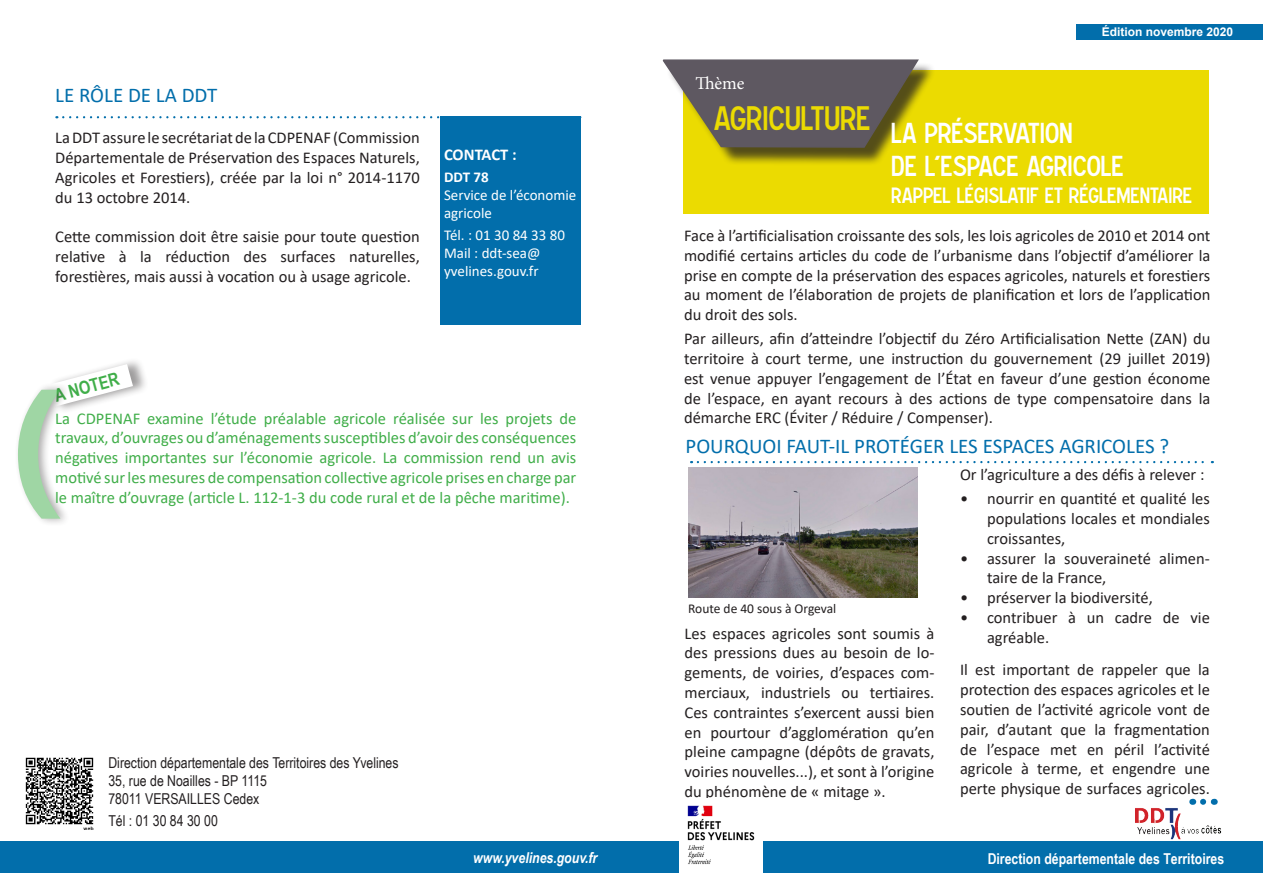
<style>
.page{position:relative;width:1263px;height:893px;background:#fff}
.page>*{position:absolute;margin:0;border:0;box-sizing:border-box;transform-origin:0 0}
.t1{font:700 150px "Microsoft Phags Pa";color:#40ae49}
.t2{font:30px "Caracteres L2";color:#ebdb01}
.t3{font:25.5px "Caracteres L2";color:#fff}
.t4{font:21px "Calibri";color:#026eab}
.t5{font:19.5px "Caracteres L2";color:#fff}
.t6{font:700 18px "Arial Narrow";color:#40ae49}
.t7{font:18px "Minion Pro";color:#fff}
.t8{font:16.5px/19.8px "Calibri";color:#231f20;text-align:justify}
.t9{font:16.5px/19.8px "Calibri";color:#40ae49;text-align:justify}
.t10{font:700 16.5px "Calibri";letter-spacing:-.005em;color:#fff}
.t11{font:15px "Arial Narrow";color:#231f20}
.t12{font:15px/18px "Calibri";color:#fff}
.t13{font:700 15px "Arial Narrow";color:#fff}
.t14{font:italic 700 15px "Arial Narrow";color:#fff}
.t15{font:700 15px "Calibri";color:#fff}
.t16{font:13.5px "Calibri";color:#231f20}
.t17{font:700 12px "Arial";color:#fff}
</style>
<div class="page">
<div style="left:631px;top:841px;width:632px;height:32px;background:#026eab"></div>
<img style="left:1135px;top:798px;width:87px;height:42px">
<div style="left:683px;top:70px;width:526px;height:143px;background:#ebdb01"></div>
<div style="left:666px;top:62px;width:270px;height:104px;background:#231f20;opacity:.75"></div>
<svg style="left:662px;top:59px;width:258px;height:90px;background:#77705d"></svg>
<div style="left:0;top:841px;width:631px;height:32px;background:#026eab"></div>
<svg style="left:698px;top:461px;width:515px;height:2px"></svg>
<div style="left:440px;top:116px;width:140px;height:209px;background:#026eab"></div>
<svg style="left:63px;top:116px;width:377px;height:2px"></svg>
<svg style="left:1203px;top:799px;width:5px;height:6px"></svg>
<img style="left:689px;top:468px;width:228px;height:130px">
<img style="left:25px;top:757px;width:69px;height:73px">
<div style="left:1076px;top:24px;width:187px;height:16px;background:#026eab"></div>
<div style="left:49px;top:357px;width:100px;height:58px;background:#231f20;opacity:.44"></div>
<svg style="left:49px;top:364px;width:84px;height:43px"></svg>
<div style="left:14px;top:381px;width:57px;height:146px;background:#231f20;opacity:.75"></div>
<img style="left:679px;top:805px;width:83px;height:68px">
<p class="t4" style="left:55px;top:80px;width:164px">LE RÔLE DE LA DDT</p>
<p class="t8" style="left:55px;top:127px;width:366px">La DDT assure le secrétariat de la CDPENAF (Commission Départementale de Préservation des Espaces Naturels, Agricoles et Forestiers), créée par la loi n° 2014-1170 du 13 octobre 2014.</p>
<p class="t8" style="left:55px;top:226px;width:366px">Cette commission doit être saisie pour toute question relative à la réduction des surfaces naturelles, forestières, mais aussi à vocation ou à usage agricole.</p>
<p class="t10" style="left:444px;top:143px;width:74px">CONTACT :</p>
<p class="t15" style="left:444px;top:166px;width:46px">DDT 78</p>
<p class="t12" style="left:444px;top:186px;width:134px">Service de l’économie agricole</p>
<p class="t12" style="left:444px;top:226px;width:123px">Tél. : 01 30 84 33 80</p>
<p class="t12" style="left:444px;top:244px;width:98px">Mail : ddt-sea@ yvelines.gouv.fr</p>
<p class="t6" style="left:51px;top:382px;width:68px;rotate:-15deg">A NOTER</p>
<h1 class="t1" style="left:6px;top:335px;width:57px">(</h1>
<p class="t9" style="left:55px;top:408px;width:523px">La CDPENAF examine l’étude préalable agricole réalisée sur les projets de travaux, d’ouvrages ou d’aménagements susceptibles d’avoir des conséquences négatives importantes sur l’économie agricole. La commission rend un avis motivé sur les mesures de compensation collective agricole prises en charge par le maître d’ouvrage (article L. 112-1-3 du code rural et de la pêche maritime).</p>
<p class="t11" style="left:108px;top:752px;width:292px">Direction départementale des Territoires des Yvelines</p>
<p class="t11" style="left:108px;top:770px;width:160px">35, rue de Noailles - BP 1115</p>
<p class="t11" style="left:108px;top:788px;width:152px">78011 VERSAILLES Cedex</p>
<p class="t11" style="left:108px;top:809px;width:111px">Tél : 01 30 84 30 00</p>
<p class="t14" style="left:473px;top:846px;width:126px">www.yvelines.gouv.fr</p>
<p class="t17" style="left:1102px;top:24px;width:133px">Édition novembre 2020</p>
<p class="t7" style="left:695px;top:71px;width:51px">Thème</p>
<p class="t2" style="left:714px;top:100px;width:158px">AGRICULTURE</p>
<p class="t3" style="left:891px;top:118px;width:183px">LA PRÉSERVATION</p>
<p class="t3" style="left:891px;top:150px;width:234px">DE L'ESPACE AGRICOLE</p>
<p class="t5" style="left:891px;top:184px;width:302px">RAPPEL LÉGISLATIF ET RÉGLEMENTAIRE</p>
<p class="t8" style="left:684px;top:225px;width:528px">Face à l’artificialisation croissante des sols, les lois agricoles de 2010 et 2014 ont modifié certains articles du code de l’urbanisme dans l’objectif d’améliorer la prise en compte de la préservation des espaces agricoles, naturels et forestiers au moment de l’élaboration de projets de planification et lors de l’application du droit des sols.</p>
<p class="t8" style="left:684px;top:328px;width:528px">Par ailleurs, afin d’atteindre l’objectif du Zéro Artificialisation Nette (ZAN) du territoire à court terme, une instruction du gouvernement (29 juillet 2019) est venue appuyer l’engagement de l’État en faveur d’une gestion économe de l’espace, en ayant recours à des actions de type compensatoire dans la démarche ERC (Éviter / Réduire / Compenser).</p>
<p class="t4" style="left:685px;top:431px;width:485px">POURQUOI FAUT-IL PROTÉGER LES ESPACES AGRICOLES ?</p>
<p class="t16" style="left:688px;top:599px;width:150px">Route de 40 sous à Orgeval</p>
<p class="t8" style="left:685px;top:623px;width:251px">Les espaces agricoles sont soumis à des pressions dues au besoin de lo&shy;gements, de voiries, d’espaces com&shy;merciaux, industriels ou tertiaires.<br>Ces contraintes s’exercent aussi bien en pourtour d’agglomération qu’en pleine campagne (dépôts de gravats, voiries nouvelles...), et sont à l’origine</p>
<p class="t8" style="left:685px;top:781px;width:203px">du phénomène de « mitage ».</p>
<p class="t8" style="left:960px;top:464px;width:246px">Or l’agriculture a des défis à relever :</p>
<p class="t8" style="left:987px;top:488px;width:224px;text-indent:-27px">• nourrir en quantité et qualité les populations locales et mondiales croissantes,</p>
<p class="t8" style="left:987px;top:548px;width:224px;text-indent:-27px">• assurer la souveraineté alimen&shy;taire de la France,</p>
<p class="t8" style="left:960px;top:587px;width:194px">• préserver la biodiversité,</p>
<p class="t8" style="left:987px;top:607px;width:224px;text-indent:-27px">• contribuer à un cadre de vie agréable.</p>
<p class="t8" style="left:960px;top:659px;width:251px">Il est important de rappeler que la protection des espaces agricoles et le soutien de l’activité agricole vont de pair, d’autant que la fragmentation de l’espace met en péril l’activité agricole à terme, et engendre une perte physique de surfaces agricoles.</p>
<p class="t13" style="left:988px;top:848px;width:238px">Direction départementale des Territoires</p>
</div>
